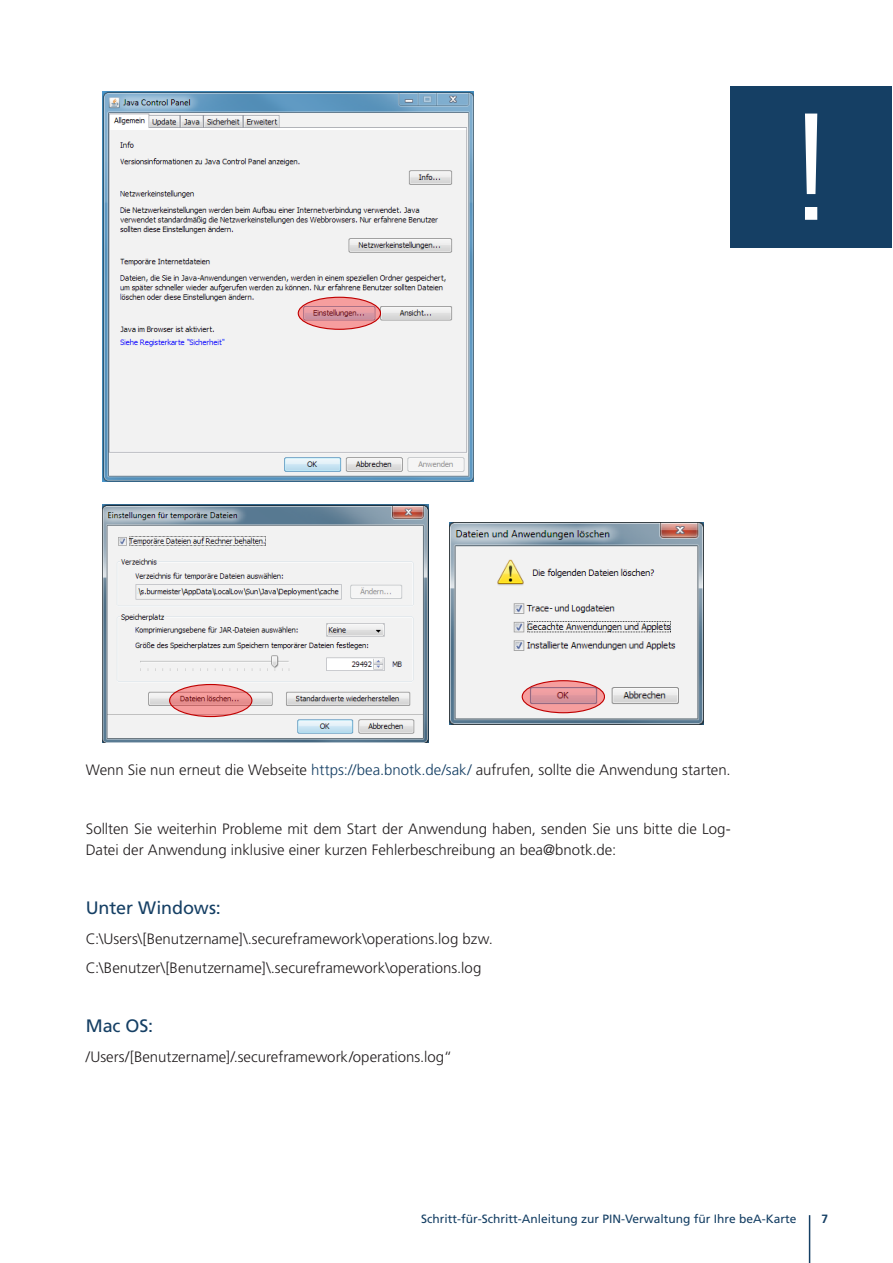
<style>
.page{position:relative;width:893px;height:1263px;background:#fff}
.page>*{position:absolute;margin:0;border:0;box-sizing:border-box;transform-origin:0 0}
.Antwort{font:18px "Frutiger LT Pro";letter-spacing:-.005em;color:#153f64}
.Antwort-2{font:300 15px/21px "Frutiger LT Pro";color:#231f20}
.t1{font:12px "Frutiger LT Pro";color:#153f64}
.t2{font:700 12px "Frutiger LT Pro";color:#153f64}
.s1{color:#153f64}
</style>
<div class="page">
<hr style="left:809px;top:1215px;width:1px;height:48px;background:#153f64">
<div style="left:730px;top:86px;width:162px;height:161px;background:#153f64"></div>
<svg style="left:805px;top:114px;width:12px;height:106px"></svg>
<img style="left:102px;top:91px;width:372px;height:391px">
<div style="left:298px;top:297px;width:82px;height:32px;background:#f00;border-radius:50%;opacity:.35"></div>
<div style="left:298px;top:297px;width:83px;height:33px;border:1px solid #c00000;border-radius:50%"></div>
<img style="left:102px;top:505px;width:326px;height:238px">
<div style="left:170px;top:684px;width:82px;height:32px;background:#f00;border-radius:50%;opacity:.35"></div>
<div style="left:169px;top:684px;width:83px;height:33px;border:1px solid #c00000;border-radius:50%"></div>
<img style="left:450px;top:522px;width:253px;height:203px">
<div style="left:522px;top:681px;width:82px;height:32px;background:#f00;border-radius:50%;opacity:.35"></div>
<div style="left:522px;top:680px;width:83px;height:33px;border:1px solid #c00000;border-radius:50%"></div>
<p class="Antwort-2" style="left:86px;top:759px;width:647px">Wenn Sie nun erneut die Webseite <span class="s1">https://bea.bnotk.de/sak/</span> aufrufen, sollte die Anwendung starten.</p>
<p class="Antwort-2" style="left:86px;top:818px;width:646px">Sollten Sie weiterhin Probleme mit dem Start der Anwendung haben, senden Sie uns bitte die Log-<br>Datei der Anwendung inklusive einer kurzen Fehlerbeschreibung an bea@bnotk.de:</p>
<p class="Antwort" style="left:86px;top:897px;width:137px">Unter Windows:</p>
<p class="Antwort-2" style="left:86px;top:928px;width:409px">C:\Users\[Benutzername]\.secureframework\operations.log bzw.</p>
<p class="Antwort-2" style="left:86px;top:957px;width:397px">C:\Benutzer\[Benutzername]\.secureframework\operations.log</p>
<p class="Antwort" style="left:86px;top:1015px;width:69px">Mac OS:</p>
<p class="Antwort-2" style="left:86px;top:1046px;width:368px">/Users/[Benutzername]/.secureframework/operations.log“</p>
<p class="t1" style="left:421px;top:1211px;width:377px">Schritt-für-Schritt-Anleitung zur PIN-Verwaltung für Ihre beA-Karte</p>
<p class="t2" style="left:821px;top:1211px;width:8px">7</p>
</div>
